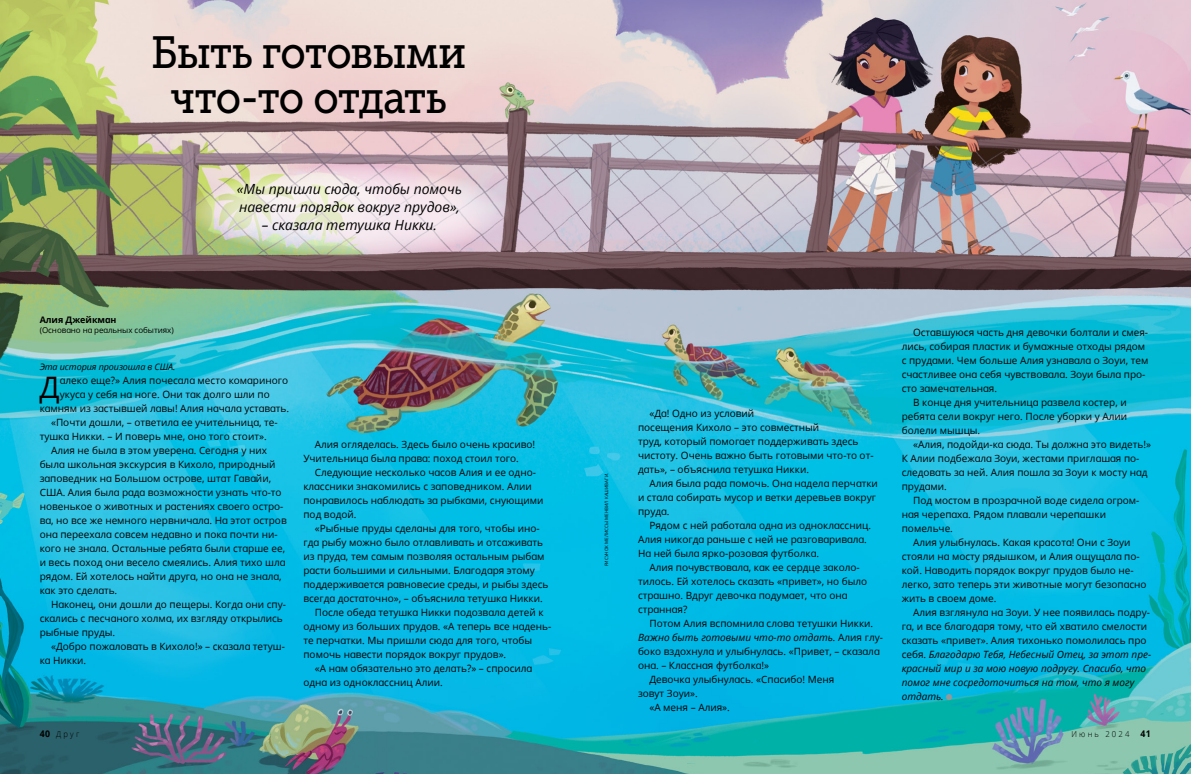
<style>
.page{position:relative;width:1191px;height:774px;background:#fff}
.page>*{position:absolute;margin:0;border:0;box-sizing:border-box;transform-origin:0 0}
.h1_MUSEO_title{font:45px/45px "Museo Slablds Lat 500";letter-spacing:-.005em;color:#000;text-align:center;scale:.9 1}
.p1_first_small_quote_alternate{font:29.6px "Dots Solidlds Lat";color:#000}
.p1_kicker{font:italic 14px/18px "Dots Solidlds Lat";color:#000}
.p1{font:10px/14px "Dots Solidlds Lat";color:#000}
.p1_first_small_quote_alternate-2{font:10px "Dots Solidlds Lat";color:#000}
.p1_bio{font:italic 9px "Dots Solidlds Lat";letter-spacing:-.01em;color:#000}
.p1_author-name{font:700 9px "Dots Solidlds Lat";letter-spacing:-.005em;color:#000}
.t1{font:300 8.2px "Dots Solidlds Lat";letter-spacing:.28em;color:#000;scale:.95 1}
.p1_author-role{font:8px "Dots Solidlds Lat";letter-spacing:-.005em;color:#000}
.p1_figure_image_credit_first{font:4.5px "Dots Solidlds Lat";color:#000}
.s1{font-style:italic}
.s2{font-family:"Ding P Ilds Dpi";font-size:8.5px;color:#969798}
.s3{font-weight:700;font-size:9.2px}
</style>
<div class="page">
<img style="left:0;top:0;width:1191px;height:774px">
<svg style="left:190px;top:166px;width:322px;height:91px;background:#e4dcd6"></svg>
<p class="h1_MUSEO_title" style="left:151px;top:27px;width:352px">Быть готовыми что-то отдать</p>
<p class="p1_author-name" style="left:40px;top:313px;width:78px">Алия Джейкман</p>
<p class="p1_author-role" style="left:40px;top:324px;width:135px">(Основано на реальных событиях)</p>
<p class="p1_kicker" style="left:237px;top:180px;width:227px">«Мы пришли сюда, чтобы помочь навести порядок вокруг прудов»,</p>
<p class="p1_kicker" style="left:262px;top:216px;width:177px">– сказала тетушка Никки.</p>
<p class="p1_bio" style="left:40px;top:360px;width:137px">Эта история произошла в США.</p>
<p class="p1_first_small_quote_alternate" style="left:40px;top:365px;width:22px">Д</p>
<p class="p1_first_small_quote_alternate-2" style="left:60px;top:373px;width:230px">алеко еще?» Алия почесала место комариного</p>
<p class="p1_first_small_quote_alternate-2" style="left:60px;top:387px;width:211px">укуса у себя на ноге. Они так долго шли по</p>
<p class="p1_first_small_quote_alternate-2" style="left:40px;top:401px;width:251px">камням из застывшей лавы! Алия начала уставать.</p>
<p class="p1" style="left:40px;top:415px;width:239px;text-indent:11px">«Почти дошли, – ответила ее учительница, те&shy;тушка Никки. – И поверь мне, оно того стоит».</p>
<p class="p1" style="left:40px;top:443px;width:248px;text-indent:11px">Алия не была в этом уверена. Сегодня у них была школьная экскурсия в Кихоло, природный заповедник на Большом острове, штат Гавайи, США. Алия была рада возможности узнать что-то новенькое о животных и растениях своего остро&shy;ва, но все же немного нервничала. На этот остров она переехала совсем недавно и пока почти ни&shy;кого не знала. Остальные ребята были старше ее, и весь поход они весело смеялись. Алия тихо шла рядом. Ей хотелось найти друга, но она не знала, как это сделать.</p>
<p class="p1" style="left:40px;top:597px;width:248px;text-indent:11px">Наконец, они дошли до пещеры. Когда они спу&shy;скались с песчаного холма, их взгляду открылись рыбные пруды.</p>
<p class="p1" style="left:40px;top:639px;width:247px;text-indent:11px">«Добро пожаловать в Кихоло!» – сказала тетуш&shy;ка Никки.</p>
<p class="p1" style="left:303px;top:437px;width:233px;text-indent:11px">Алия огляделась. Здесь было очень красиво!<br>Учительница была права: поход стоил того.</p>
<p class="p1" style="left:303px;top:465px;width:241px;text-indent:11px">Следующие несколько часов Алия и ее одно&shy;классники знакомились с заповедником. Алии понравилось наблюдать за рыбками, снующими под водой.</p>
<p class="p1" style="left:303px;top:521px;width:246px;text-indent:11px">«Рыбные пруды сделаны для того, чтобы ино&shy;гда рыбу можно было отлавливать и отсаживать из пруда, тем самым позволяя остальным рыбам расти большими и сильными. Благодаря этому поддерживается равновесие среды, и рыбы здесь всегда достаточно», – объяснила тетушка Никки.</p>
<p class="p1" style="left:303px;top:605px;width:249px;text-indent:11px">После обеда тетушка Никки подозвала детей к одному из больших прудов. «А теперь все надень&shy;те перчатки. Мы пришли сюда для того, чтобы помочь навести порядок вокруг прудов».</p>
<p class="p1" style="left:303px;top:661px;width:230px;text-indent:11px">«А нам обязательно это делать?» – спросила одна из одноклассниц Алии.</p>
<p class="p1_figure_image_credit_first" style="left:603px;top:566px;width:95px;rotate:-90deg">РИСУНОК МЕЛИССЫ МЕНВИЛ КАШИВАГИ.</p>
<p class="p1" style="left:638px;top:407px;width:237px;text-indent:11px">«Да! Одно из условий<br>посещения Кихоло – это совместный<br>труд, который помогает поддерживать здесь чистоту. Очень важно быть готовыми что-то от&shy;дать», – объяснила тетушка Никки.</p>
<p class="p1" style="left:638px;top:477px;width:241px;text-indent:11px">Алия была рада помочь. Она надела перчатки и стала собирать мусор и ветки деревьев вокруг пруда.</p>
<p class="p1" style="left:638px;top:519px;width:234px;text-indent:11px">Рядом с ней работала одна из одноклассниц.<br>Алия никогда раньше с ней не разговаривала.<br>На ней была ярко-розовая футболка.</p>
<p class="p1" style="left:638px;top:561px;width:231px;text-indent:11px">Алия почувствовала, как ее сердце заколо&shy;тилось. Ей хотелось сказать «привет», но было страшно. Вдруг девочка подумает, что она странная?</p>
<p class="p1" style="left:638px;top:617px;width:246px;text-indent:11px">Потом Алия вспомнила слова тетушки Никки.<br><span class="s1">Важно быть готовыми что-то отдать.</span> Алия глу&shy;боко вздохнула и улыбнулась. «Привет, – сказала она. – Классная футболка!»</p>
<p class="p1" style="left:638px;top:673px;width:198px;text-indent:11px">Девочка улыбнулась. «Спасибо! Меня зовут Зоуи».</p>
<p class="p1" style="left:649px;top:701px;width:82px">«А меня – Алия».</p>
<p class="p1" style="left:901px;top:325px;width:248px;text-indent:11px">Оставшуюся часть дня девочки болтали и смея&shy;лись, собирая пластик и бумажные отходы рядом с прудами. Чем больше Алия узнавала о Зоуи, тем счастливее она себя чувствовала. Зоуи была про&shy;сто замечательная.</p>
<p class="p1" style="left:901px;top:395px;width:227px;text-align:justify;text-indent:11px">В конце дня учительница развела костер, и ребята сели вокруг него. После уборки у Алии болели мышцы.</p>
<p class="p1" style="left:901px;top:437px;width:251px;text-indent:11px">«Алия, подойди-ка сюда. Ты должна это видеть!» К Алии подбежала Зоуи, жестами приглашая по&shy;следовать за ней. Алия пошла за Зоуи к мосту над прудами.</p>
<p class="p1" style="left:901px;top:493px;width:239px;text-indent:11px">Под мостом в прозрачной воде сидела огром&shy;ная черепаха. Рядом плавали черепашки помельче.</p>
<p class="p1" style="left:901px;top:535px;width:246px;text-indent:11px">Алия улыбнулась. Какая красота! Они с Зоуи стояли на мосту рядышком, и Алия ощущала по&shy;кой. Наводить порядок вокруг прудов было не&shy;легко, зато теперь эти животные могут безопасно жить в своем доме.</p>
<p class="p1" style="left:901px;top:605px;width:251px;text-indent:11px">Алия взглянула на Зоуи. У нее появилась подру&shy;га, и все благодаря тому, что ей хватило смелости сказать «привет». Алия тихонько помолилась про себя. <span class="s1">Благодарю Тебя, Небесный Отец, за этот пре&shy;красный мир и за мою новую подругу. Спасибо, что помог мне сосредоточиться на том, что я могу отдать.</span> <span class="s2">●</span></p>
<p class="t1" style="left:40px;top:728px;width:43px"><span class="s3">40</span> Друг</p>
<p class="t1" style="left:1071px;top:728px;width:85px">Июнь 2024 <span class="s3">41</span></p>
</div>
